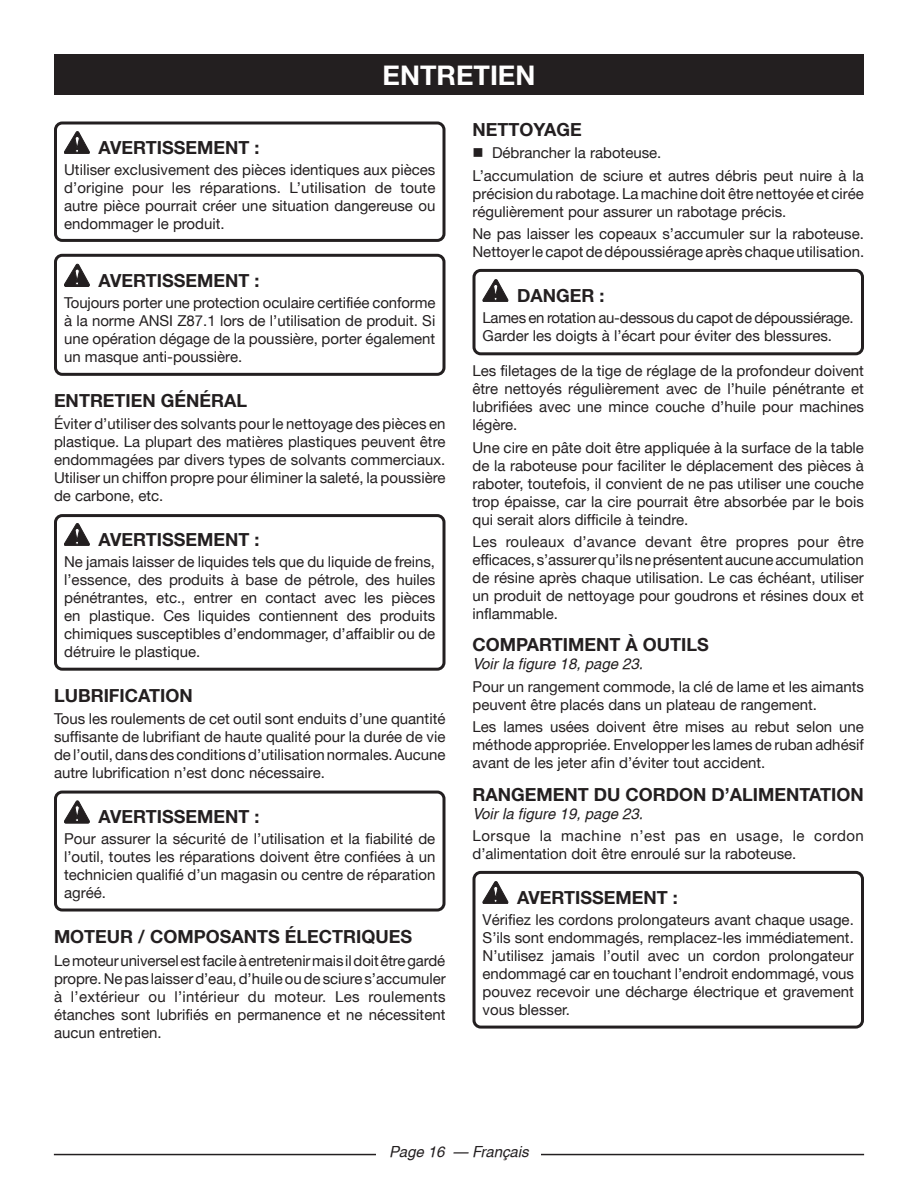
<style>
.page{position:relative;width:918px;height:1188px;background:#fff}
.page>*{position:absolute;margin:0;border:0;box-sizing:border-box;transform-origin:0 0}
.HEADING{font:700 27px "Helvetica Neue";color:#fff}
.Warning{font:700 18px "Helvetica Neue";color:#231f20}
.Heading_2{font:700 18px "Helvetica Neue";color:#231f20}
.Heading_2_no_space{font:700 18px "Helvetica Neue";color:#231f20}
.Body_text{font:15px/18px "Helvetica Neue";color:#231f20;text-align:justify}
.Warning_Text{font:15px/18px "Helvetica Neue";color:#231f20;text-align:justify}
.Warning_Text-2{font:15px/18px "Helvetica Neue";letter-spacing:-.02em;color:#231f20}
.See_figure{font:italic 15px "Helvetica";color:#231f20}
.bullets{font:15px "Helvetica Neue";color:#231f20}
</style>
<div class="page">
<hr style="left:54px;top:1154px;width:810px;height:1px;background:#231f20">
<div style="left:377px;top:1142px;width:164px;height:19px;background:#fff"></div>
<svg style="left:64px;top:131px;width:26px;height:23px"></svg>
<svg style="left:64px;top:264px;width:26px;height:23px"></svg>
<svg style="left:64px;top:523px;width:26px;height:23px"></svg>
<svg style="left:64px;top:801px;width:26px;height:22px"></svg>
<svg style="left:483px;top:279px;width:25px;height:23px"></svg>
<svg style="left:483px;top:881px;width:25px;height:23px"></svg>
<div style="left:54px;top:54px;width:810px;height:40px;background:#231f20"></div>
<div style="left:54px;top:122px;width:392px;height:120px;border:3px solid #231f20;border-radius:7px"></div>
<div style="left:54px;top:254px;width:392px;height:122px;border:3px solid #231f20;border-radius:7px"></div>
<div style="left:54px;top:514px;width:392px;height:157px;border:3px solid #231f20;border-radius:7px"></div>
<div style="left:54px;top:791px;width:392px;height:121px;border:3px solid #231f20;border-radius:7px"></div>
<div style="left:472px;top:871px;width:392px;height:158px;border:3px solid #231f20;border-radius:7px"></div>
<div style="left:472px;top:269px;width:392px;height:86px;border:3px solid #231f20;border-radius:7px"></div>
<p class="HEADING" style="left:383px;top:58px;width:154px">ENTRETIEN</p>
<p class="Warning" style="left:99px;top:136px;width:162px">AVERTISSEMENT :</p>
<p class="Warning_Text" style="left:64px;top:160px;width:373px">Utiliser exclusivement des pièces identiques aux pièces d’origine pour les réparations. L’utilisation de toute autre pièce pourrait créer une situation dangereuse ou endommager le produit.</p>
<p class="Warning" style="left:99px;top:269px;width:162px">AVERTISSEMENT :</p>
<p class="Warning_Text" style="left:64px;top:293px;width:373px">Toujours porter une protection oculaire certifiée conforme à la norme ANSI Z87.1 lors de l’utilisation de produit. Si une opération dégage de la poussière, porter également un masque anti-poussière.</p>
<p class="Heading_2" style="left:54px;top:389px;width:195px">ENTRETIEN GÉNÉRAL</p>
<p class="Body_text" style="left:54px;top:414px;width:393px">Éviter d’utiliser des solvants pour le nettoyage des pièces en plastique. La plupart des matières plastiques peuvent être endommagées par divers types de solvants commerciaux.<br>Utiliser un chiffon propre pour éliminer la saleté, la poussière de carbone, etc.</p>
<p class="Warning" style="left:99px;top:528px;width:162px">AVERTISSEMENT :</p>
<p class="Warning_Text" style="left:64px;top:552px;width:373px">Ne jamais laisser de liquides tels que du liquide de freins, l’essence, des produits à base de pétrole, des huiles pénétrantes, etc., entrer en contact avec les pièces en plastique. Ces liquides contiennent des produits chimiques susceptibles d’endommager, d’affaiblir ou de détruire le plastique.</p>
<p class="Heading_2" style="left:54px;top:684px;width:140px">LUBRIFICATION</p>
<p class="Body_text" style="left:54px;top:710px;width:393px">Tous les roulements de cet outil sont enduits d’une quantité suffisante de lubrifiant de haute qualité pour la durée de vie de l’outil, dans des conditions d’utilisation normales. Aucune autre lubrification n’est donc nécessaire.</p>
<p class="Warning" style="left:99px;top:806px;width:162px">AVERTISSEMENT :</p>
<p class="Warning_Text" style="left:64px;top:830px;width:373px">Pour assurer la sécurité de l’utilisation et la fiabilité de l’outil, toutes les réparations doivent être confiées à un technicien qualifié d’un magasin ou centre de réparation agréé.</p>
<p class="Heading_2" style="left:54px;top:926px;width:360px">MOTEUR / COMPOSANTS ÉLECTRIQUES</p>
<p class="Body_text" style="left:54px;top:951px;width:393px">Le moteur universel est facile à entretenir mais il doit être gardé propre. Ne pas laisser d’eau, d’huile ou de sciure s’accumuler à l’extérieur ou l’intérieur du moteur. Les roulements étanches sont lubrifiés en permanence et ne nécessitent aucun entretien.</p>
<p class="Heading_2" style="left:472px;top:118px;width:111px">NETTOYAGE</p>
<p class="bullets" style="left:472px;top:144px;width:190px">■ Débrancher la raboteuse.</p>
<p class="Body_text" style="left:472px;top:166px;width:393px">L’accumulation de sciure et autres débris peut nuire à la précision du rabotage. La machine doit être nettoyée et cirée régulièrement pour assurer un rabotage précis.</p>
<p class="Body_text" style="left:472px;top:225px;width:393px">Ne pas laisser les copeaux s’accumuler sur la raboteuse.<br>Nettoyer le capot de dépoussiérage après chaque utilisation.</p>
<p class="Warning" style="left:517px;top:284px;width:89px">DANGER :</p>
<p class="Warning_Text-2" style="left:483px;top:308px;width:373px">Lames en rotation au-dessous du capot de dépoussiérage.<br>Garder les doigts à l’écart pour éviter des blessures.</p>
<p class="Body_text" style="left:472px;top:362px;width:393px">Les filetages de la tige de réglage de la profondeur doivent être nettoyés régulièrement avec de l’huile pénétrante et lubrifiées avec une mince couche d’huile pour machines légère.</p>
<p class="Body_text" style="left:472px;top:438px;width:393px">Une cire en pâte doit être appliquée à la surface de la table de la raboteuse pour faciliter le déplacement des pièces à raboter, toutefois, il convient de ne pas utiliser une couche trop épaisse, car la cire pourrait être absorbée par le bois qui serait alors difficile à teindre.</p>
<p class="Body_text" style="left:472px;top:533px;width:393px">Les rouleaux d’avance devant être propres pour être efficaces, s’assurer qu’ils ne présentent aucune accumulation de résine après chaque utilisation. Le cas échéant, utiliser un produit de nettoyage pour goudrons et résines doux et inflammable.</p>
<p class="Heading_2_no_space" style="left:472px;top:634px;width:238px">COMPARTIMENT À OUTILS</p>
<p class="See_figure" style="left:472px;top:655px;width:172px">Voir la figure 18, page 23.</p>
<p class="Body_text" style="left:472px;top:677px;width:393px">Pour un rangement commode, la clé de lame et les aimants peuvent être placés dans un plateau de rangement.</p>
<p class="Body_text" style="left:472px;top:718px;width:393px">Les lames usées doivent être mises au rebut selon une méthode appropriée. Envelopper les lames de ruban adhésif avant de les jeter afin d’éviter tout accident.</p>
<p class="Heading_2_no_space" style="left:472px;top:783px;width:393px">RANGEMENT DU CORDON D’ALIMENTATION</p>
<p class="See_figure" style="left:472px;top:805px;width:172px">Voir la figure 19, page 23.</p>
<p class="Body_text" style="left:472px;top:827px;width:393px">Lorsque la machine n’est pas en usage, le cordon d’alimentation doit être enroulé sur la raboteuse.</p>
<p class="Warning" style="left:517px;top:886px;width:162px">AVERTISSEMENT :</p>
<p class="Warning_Text" style="left:483px;top:910px;width:373px">Vérifiez les cordons prolongateurs avant chaque usage.<br>S’ils sont endommagés, remplacez-les immédiatement.<br>N’utilisez jamais l’outil avec un cordon prolongateur endommagé car en touchant l’endroit endommagé, vous pouvez recevoir une décharge électrique et gravement vous blesser.</p>
<p class="See_figure" style="left:389px;top:1143px;width:141px">Page 16 — Français</p>
</div>
